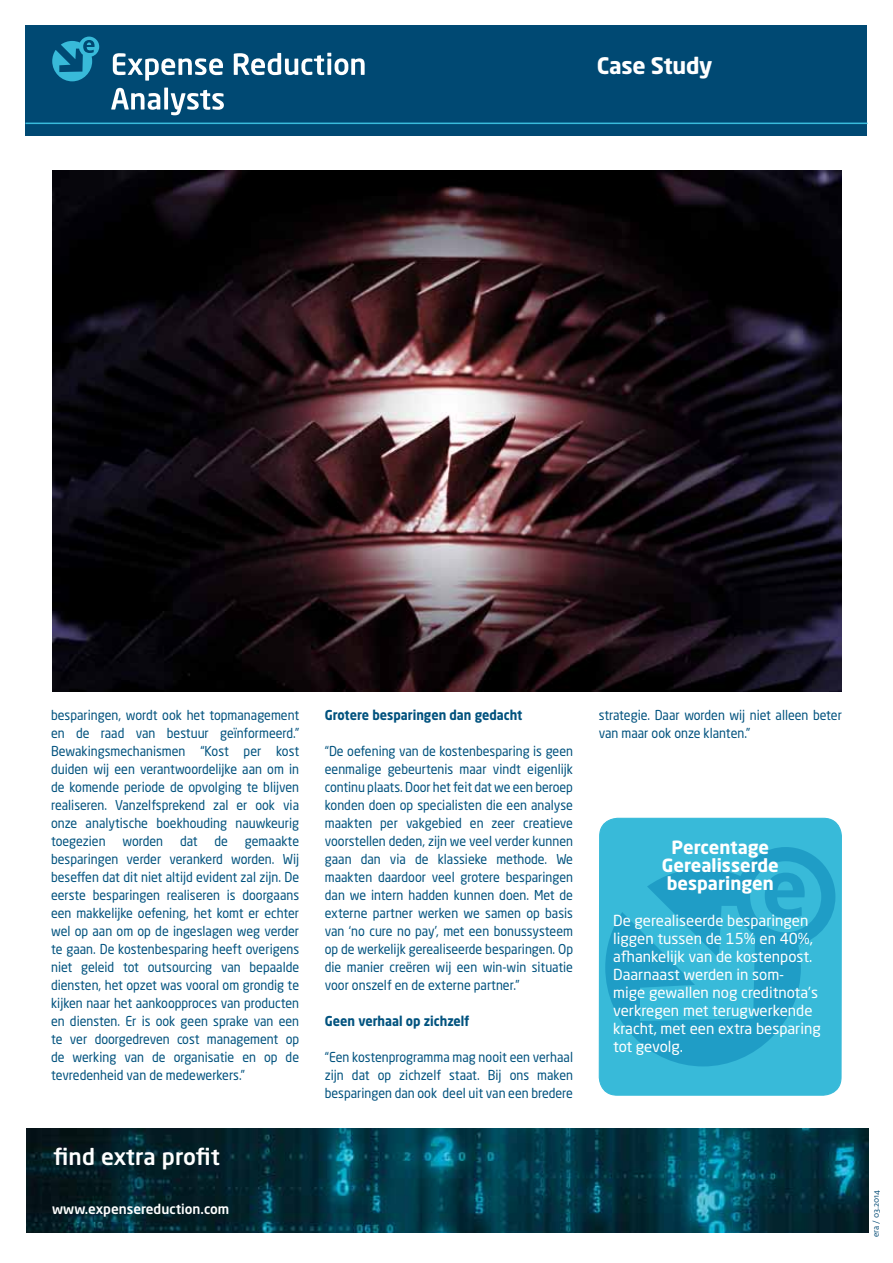
<style>
.page{position:relative;width:893px;height:1263px;background:#fff}
.page>*{position:absolute;margin:0;border:0;box-sizing:border-box;transform-origin:0 0}
.t1{font:500 22.5px "Neo Sans Std";letter-spacing:-.01em;color:#fff}
.t2{font:700 22.5px "Neo Sans Std";letter-spacing:-.02em;color:#fff}
.t3{font:700 18px/18px "Neo Sans Std";color:#fff;text-align:center}
.t4{font:15px/18px "Neo Sans Std";color:#fff}
.t5{font:13.5px/18px "Neo Sans Std";color:#00527e;text-align:justify;scale:.92 1}
.t6{font:700 13.5px "Neo Sans Std";color:#00527e;scale:.92 1}
.t7{font:500 13.5px "Neo Sans Std";color:#fff}
.t8{font:9px "Milo OT";color:#004973}
</style>
<div class="page">
<div style="left:26px;top:26px;width:841px;height:110px;background:#004973"></div>
<svg style="left:113px;top:53px;width:110px;height:28px"></svg>
<svg style="left:234px;top:53px;width:131px;height:22px"></svg>
<svg style="left:111px;top:88px;width:49px;height:22px"></svg>
<svg style="left:164px;top:88px;width:4px;height:22px"></svg>
<svg style="left:171px;top:90px;width:53px;height:25px"></svg>
<svg style="left:52px;top:37px;width:47px;height:44px"></svg>
<hr style="left:26px;top:123px;width:841px;height:1px;background:#39bcdc">
<img style="left:27px;top:1128px;width:841px;height:105px">
<img style="left:52px;top:170px;width:790px;height:521px">
<div style="left:599px;top:818px;width:242px;height:277px;background:#38bad9;border-radius:18px"></div>
<div style="left:599px;top:818px;width:243px;height:278px;border:1px solid #38bad9;border-radius:18px"></div>
<svg style="left:605px;top:847px;width:230px;height:219px"></svg>
<h1 class="t2" style="left:597px;top:51px;width:117px">Case Study</h1>
<p class="t5" style="left:51px;top:705px;width:271px">besparingen, wordt ook het topmanagement en de raad van bestuur geïnformeerd.” Bewakingsmechanismen “Kost per kost duiden wij een verantwoordelijke aan om in de komende periode de opvolging te blijven realiseren. Vanzelfsprekend zal er ook via onze analytische boekhouding nauwkeurig toegezien</p>
<p class="t5" style="left:51px;top:831px;width:271px;text-indent:194px">gemaakte besparingen verder verankerd worden. Wij beseffen dat dit niet altijd evident zal zijn. De eerste besparingen realiseren is doorgaans een makkelijke oefening, het komt er echter wel op aan om op de ingeslagen weg verder te gaan. De kostenbesparing heeft overigens niet geleid tot outsourcing van bepaalde diensten, het opzet was vooral om grondig te kijken naar het aankoopproces van producten en diensten. Er is ook geen sprake van een te ver doorgedreven cost management op de werking van de organisatie en op de tevredenheid van de medewerkers.”</p>
<p class="t5" style="left:123px;top:831px;width:46px">worden</p>
<p class="t5" style="left:180px;top:831px;width:21px">dat</p>
<p class="t5" style="left:215px;top:831px;width:16px">de</p>
<p class="t6" style="left:325px;top:706px;width:216px">Grotere besparingen dan gedacht</p>
<p class="t5" style="left:325px;top:741px;width:271px">“De oefening van de kostenbesparing is geen eenmalige gebeurtenis maar vindt eigenlijk continu plaats. Door het feit dat we een beroep konden doen op specialisten die een analyse maakten per vakgebied en zeer creatieve voorstellen deden, zijn we veel verder kunnen gaan dan via de klassieke methode. We maakten daardoor veel grotere besparingen dan we intern hadden kunnen doen. Met de externe partner werken we samen op basis van ‘no cure no pay’, met een bonussysteem op de werkelijk gerealiseerde besparingen. Op die manier creëren wij een win-win situatie voor onszelf en de externe partner.”</p>
<p class="t6" style="left:325px;top:1012px;width:159px">Geen verhaal op zichzelf</p>
<p class="t5" style="left:325px;top:1047px;width:271px">“Een kostenprogramma mag nooit een verhaal zijn dat op zichzelf staat. Bij ons maken besparingen dan ook deel uit van een bredere</p>
<p class="t5" style="left:599px;top:705px;width:266px">strategie. Daar worden wij niet alleen beter van maar ook onze klanten.”</p>
<h2 class="t3" style="left:662px;top:837px;width:118px">Percentage<br>Gerealisserde besparingen</h2>
<p class="t4" style="left:613px;top:911px;width:209px">De gerealiseerde besparingen liggen tussen de 15% en 40%, afhankelijk van de kostenpost.<br>Daarnaast werden in som-<br>mige gewallen nog creditnota’s verkregen met terugwerkende kracht, met een extra besparing tot gevolg.</p>
<h1 class="t1" style="left:54px;top:1143px;width:168px">find extra profit</h1>
<p class="t7" style="left:52px;top:1200px;width:179px">www.expensereduction.com</p>
<p class="t8" style="left:871px;top:1237px;width:49px;rotate:-90deg">era / 03.2014</p>
</div>
